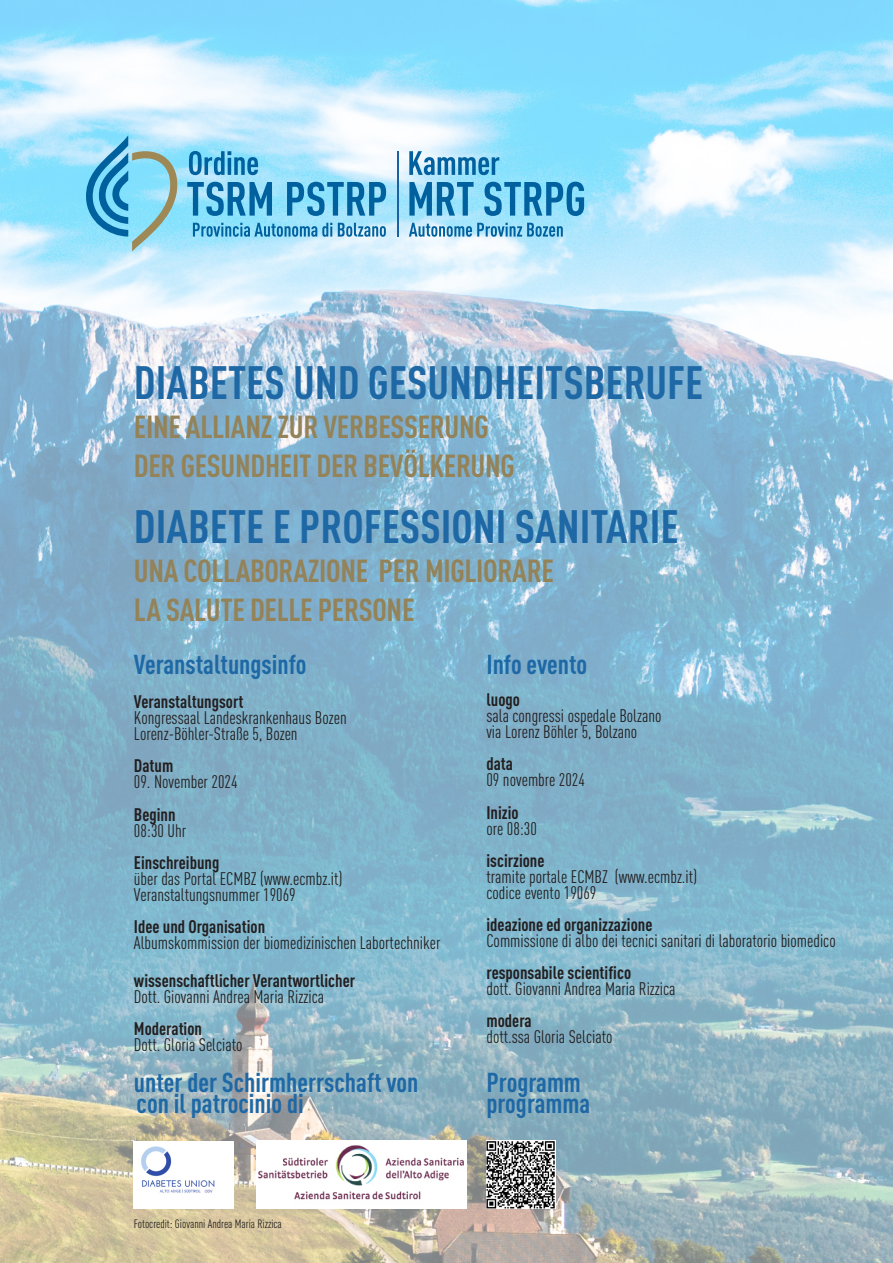
<style>
.page{position:relative;width:893px;height:1263px;background:#fff}
.page>*{position:absolute;margin:0;border:0;box-sizing:border-box;transform-origin:0 0}
.Cover_Titel{font:700 46.2px "DIN Cond";color:#1e68a6}
.Cover_Untertitel{font:700 31.5px "DIN Cond";letter-spacing:-.01em;color:#948258}
.DE_Titel{font:700 27px "DIN Cond";color:#1e68a6}
.IT_Grundtext{font:700 27px "DIN Cond";color:#1e68a6}
.IT_Titel{font:700 27px "DIN Cond";color:#1e68a6}
.DE_Grundtext{font:18px "DIN Cond";color:#231f20}
.IT_Grundtext-2{font:18px "DIN Cond";color:#231f20}
.DE_Zwischentitel_F{font:700 18px "DIN Cond";color:#231f20}
.IT_Zwischentitel_F{font:700 18px "DIN Cond";color:#231f20}
.IT_Zwischentitel_F-2{font:18px "DIN Cond";color:#231f20}
.DE_Grundtext-2{font:700 18px "DIN Cond";color:#231f20}
.IT_Grundtext-3{font:12px "DIN Cond";color:#231f20}
</style>
<div class="page">
<img style="left:1px;top:0;width:892px;height:1263px">
<img style="left:257px;top:1141px;width:209px;height:68px">
<img style="left:134px;top:1141px;width:100px;height:68px">
<img style="left:486px;top:1141px;width:69px;height:68px">
<svg style="left:85px;top:135px;width:92px;height:116px"></svg>
<svg style="left:409px;top:223px;width:154px;height:14px"></svg>
<svg style="left:409px;top:151px;width:90px;height:24px"></svg>
<svg style="left:409px;top:182px;width:175px;height:34px"></svg>
<svg style="left:193px;top:223px;width:193px;height:14px"></svg>
<svg style="left:189px;top:151px;width:69px;height:24px"></svg>
<svg style="left:187px;top:182px;width:199px;height:34px"></svg>
<hr style="left:397px;top:151px;width:1px;height:86px;background:#1c61a1">
<p class="Cover_Titel" style="left:134px;top:354px;width:571px">DIABETES UND GESUNDHEITSBERUFE</p>
<p class="Cover_Untertitel" style="left:134px;top:407px;width:356px">EINE ALLIANZ ZUR VERBESSERUNG</p>
<p class="Cover_Untertitel" style="left:134px;top:446px;width:382px">DER GESUNDHEIT DER BEVÖLKERUNG</p>
<p class="Cover_Titel" style="left:134px;top:498px;width:546px">DIABETE E PROFESSIONI SANITARIE</p>
<p class="Cover_Untertitel" style="left:134px;top:552px;width:421px">UNA COLLABORAZIONE PER MIGLIORARE</p>
<p class="Cover_Untertitel" style="left:134px;top:591px;width:282px">LA SALUTE DELLE PERSONE</p>
<p class="DE_Titel" style="left:134px;top:648px;width:174px">Veranstaltungsinfo</p>
<p class="DE_Zwischentitel_F" style="left:134px;top:691px;width:111px">Veranstaltungsort</p>
<p class="DE_Grundtext" style="left:134px;top:707px;width:214px">Kongressaal Landeskrankenhaus Bozen</p>
<p class="DE_Grundtext" style="left:134px;top:723px;width:165px">Lorenz-Böhler-Straße 5, Bozen</p>
<p class="DE_Zwischentitel_F" style="left:134px;top:755px;width:41px">Datum</p>
<p class="DE_Grundtext" style="left:134px;top:772px;width:105px">09. November 2024</p>
<p class="DE_Zwischentitel_F" style="left:134px;top:803px;width:43px">Beginn</p>
<p class="DE_Grundtext" style="left:134px;top:820px;width:54px">08:30 Uhr</p>
<p class="DE_Zwischentitel_F" style="left:134px;top:851px;width:87px">Einschreibung</p>
<p class="DE_Grundtext" style="left:134px;top:868px;width:210px">über das Portal ECMBZ (www.ecmbz.it)</p>
<p class="DE_Grundtext" style="left:134px;top:884px;width:163px">Veranstaltungsnummer 19069</p>
<p class="DE_Zwischentitel_F" style="left:134px;top:915px;width:133px">Idee und Organisation</p>
<p class="DE_Grundtext" style="left:134px;top:932px;width:308px">Albumskommission der biomedizinischen Labortechniker</p>
<p class="DE_Zwischentitel_F" style="left:134px;top:969px;width:223px">wissenschaftlicher Verantwortlicher</p>
<p class="DE_Grundtext" style="left:134px;top:986px;width:192px">Dott. Giovanni Andrea Maria Rizzica</p>
<p class="DE_Grundtext-2" style="left:134px;top:1017px;width:70px">Moderation</p>
<p class="DE_Grundtext" style="left:134px;top:1034px;width:110px">Dott. Gloria Selciato</p>
<p class="IT_Titel" style="left:486px;top:648px;width:102px">Info evento</p>
<p class="IT_Zwischentitel_F" style="left:486px;top:689px;width:35px">luogo</p>
<p class="IT_Grundtext-2" style="left:486px;top:705px;width:176px">sala congressi ospedale Bolzano</p>
<p class="IT_Grundtext-2" style="left:486px;top:721px;width:152px">via Lorenz Böhler 5, Bolzano</p>
<p class="IT_Zwischentitel_F" style="left:486px;top:753px;width:28px">data</p>
<p class="IT_Grundtext-2" style="left:486px;top:770px;width:100px">09 novembre 2024</p>
<p class="IT_Zwischentitel_F" style="left:486px;top:801px;width:34px">Inizio</p>
<p class="IT_Grundtext-2" style="left:486px;top:818px;width:52px">ore 08:30</p>
<p class="IT_Zwischentitel_F" style="left:486px;top:849px;width:60px">iscirzione</p>
<p class="IT_Grundtext-2" style="left:486px;top:866px;width:212px">tramite portale ECMBZ (www.ecmbz.it)</p>
<p class="IT_Grundtext-2" style="left:486px;top:882px;width:111px">codice evento 19069</p>
<p class="IT_Zwischentitel_F" style="left:486px;top:913px;width:168px">ideazione ed organizzazione</p>
<p class="IT_Grundtext-2" style="left:486px;top:930px;width:351px">Commissione di albo dei tecnici sanitari di laboratorio biomedico</p>
<p class="IT_Zwischentitel_F" style="left:486px;top:962px;width:146px">responsabile scientifico</p>
<p class="IT_Zwischentitel_F-2" style="left:486px;top:978px;width:191px">dott. Giovanni Andrea Maria Rizzica</p>
<p class="IT_Zwischentitel_F" style="left:486px;top:1010px;width:47px">modera</p>
<p class="IT_Zwischentitel_F-2" style="left:486px;top:1026px;width:128px">dott.ssa Gloria Selciato</p>
<p class="DE_Titel" style="left:134px;top:1066px;width:286px">unter der Schirmherrschaft von</p>
<p class="IT_Grundtext" style="left:137px;top:1087px;width:169px">con il patrocinio di</p>
<p class="IT_Grundtext-3" style="left:134px;top:1217px;width:149px">Fotocredit: Giovanni Andrea Maria Rizzica</p>
<p class="DE_Titel" style="left:486px;top:1066px;width:96px">Programm</p>
<p class="IT_Grundtext" style="left:486px;top:1087px;width:105px">programma</p>
</div>
